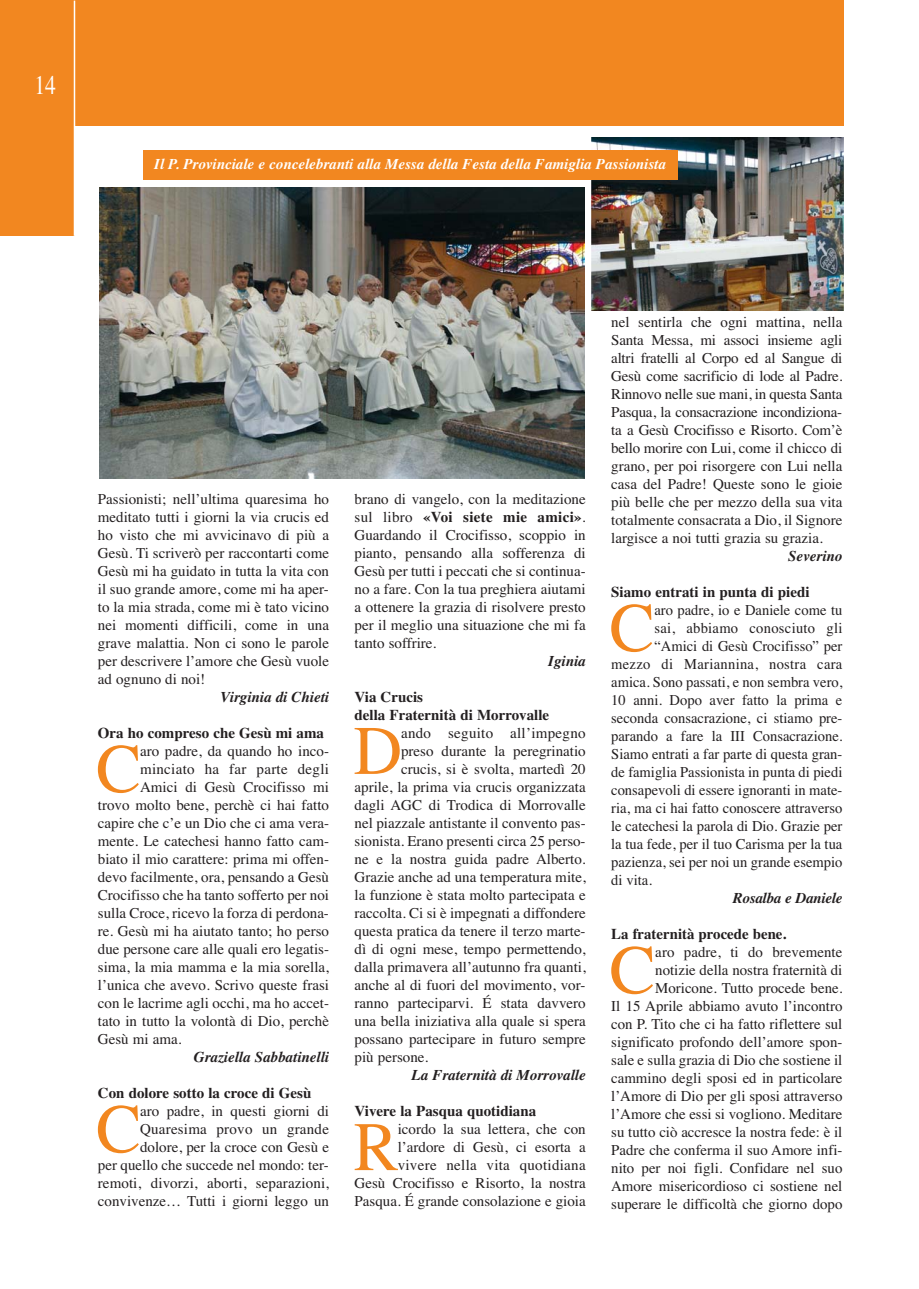
<style>
.page{position:relative;width:919px;height:1289px;background:#fff}
.page>*{position:absolute;margin:0;border:0;box-sizing:border-box;transform-origin:0 0}
.t1{font:69.3px "Times";color:#f28720}
.t2{font:27px "Times";color:#fff;scale:.8 1}
.t3{font:15px/18px "Times";color:#231f20;text-align:justify}
.t4{font:700 15px/18px "Times";color:#231f20}
.t5{font:15px "Times";letter-spacing:.02em;color:#231f20}
.t6{font:italic 700 15px "Times";color:#231f20}
.t7{font:italic 700 15px "Times";color:#fff}
.s1{font-weight:700}
</style>
<div class="page">
<div style="left:0;top:0;width:74px;height:236px;background:#f28720"></div>
<div style="left:74px;top:0;width:770px;height:126px;background:#f28720"></div>
<hr style="left:74px;top:1px;width:1px;height:235px;background:#fff">
<div style="left:98px;top:187px;width:486px;height:298px;background:linear-gradient(to right,#fff,#fff)"></div>
<img style="left:99px;top:187px;width:485px;height:291px">
<img style="left:592px;top:137px;width:250px;height:173px">
<div style="left:588px;top:126px;width:258px;height:188px;border:3px solid #fff"></div>
<div style="left:143px;top:151px;width:534px;height:29px;background:#f28720"></div>
<h2 class="t2" style="left:34px;top:75px;width:28px">14</h2>
<p class="t7" style="left:154px;top:159px;width:513px">Il P. Provinciale e concelebranti alla Messa della Festa della Famiglia Passionista</p>
<p class="t3" style="left:98px;top:491px;width:233px">Passionisti; nell’ultima quaresima ho meditato tutti i giorni la via crucis ed ho visto che mi avvicinavo di più a Gesù. Ti scriverò per raccontarti come Gesù mi ha guidato in tutta la vita con il suo grande amore, come mi ha aper&shy;to la mia strada, come mi è tato vicino nei momenti difficili, come in una grave malattia. Non ci sono le parole per descrivere l’amore che Gesù vuole ad ognuno di noi!</p>
<p class="t6" style="left:221px;top:691px;width:110px">Virginia di Chieti</p>
<p class="t4" style="left:98px;top:725px;width:228px">Ora ho compreso che Gesù mi ama</p>
<h1 class="t1" style="left:96px;top:743px;width:46px">C</h1>
<p class="t3" style="left:140px;top:743px;width:190px">aro padre, da quando ho inco-</p>
<p class="t5" style="left:140px;top:763px;width:190px">minciato ha far parte degli</p>
<p class="t3" style="left:140px;top:779px;width:190px">Amici di Gesù Crocifisso mi</p>
<p class="t3" style="left:98px;top:797px;width:233px">trovo molto bene, perchè ci hai fatto</p>
<p class="t3" style="left:98px;top:815px;width:233px">capire che c’e un Dio che ci ama vera-</p>
<p class="t3" style="left:98px;top:833px;width:233px">mente. Le catechesi hanno fatto cam-</p>
<p class="t3" style="left:98px;top:851px;width:233px">biato il mio carattere: prima mi offen-</p>
<p class="t3" style="left:98px;top:869px;width:233px">devo facilmente, ora, pensando a Gesù</p>
<p class="t3" style="left:98px;top:887px;width:233px">Crocifisso che ha tanto sofferto per noi</p>
<p class="t3" style="left:98px;top:905px;width:232px">sulla Croce, ricevo la forza di perdona-</p>
<p class="t3" style="left:98px;top:923px;width:233px">re. Gesù mi ha aiutato tanto; ho perso</p>
<p class="t3" style="left:98px;top:941px;width:233px">due persone care alle quali ero legatis-</p>
<p class="t3" style="left:98px;top:959px;width:233px">sima, la mia mamma e la mia sorella,</p>
<p class="t3" style="left:98px;top:977px;width:233px">l’unica che avevo. Scrivo queste frasi</p>
<p class="t3" style="left:98px;top:995px;width:233px">con le lacrime agli occhi, ma ho accet-</p>
<p class="t3" style="left:98px;top:1013px;width:233px">tato in tutto la volontà di Dio, perchè</p>
<p class="t3" style="left:98px;top:1031px;width:85px">Gesù mi ama.</p>
<p class="t6" style="left:194px;top:1051px;width:136px">Graziella Sabbatinelli</p>
<p class="t4" style="left:98px;top:1085px;width:215px">Con dolore sotto la croce di Gesù</p>
<h1 class="t1" style="left:96px;top:1103px;width:46px">C</h1>
<p class="t3" style="left:98px;top:1103px;width:233px;text-align:right">aro padre, in questi giorni di Quaresima provo un grande dolore, per la croce con Gesù e<br>per quello che succede nel mondo: ter&shy;remoti, divorzi, aborti, separazioni, convivenze… Tutti i giorni leggo un</p>
<p class="t3" style="left:354px;top:491px;width:233px">brano di vangelo, con la meditazione sul libro <span class="s1">«Voi siete mie amici»</span>.<br>Guardando il Crocifisso, scoppio in pianto, pensando alla sofferenza di Gesù per tutti i peccati che si continua&shy;no a fare. Con la tua preghiera aiutami a ottenere la grazia di risolvere presto per il meglio una situazione che mi fa tanto soffrire.</p>
<p class="t6" style="left:548px;top:655px;width:39px">Iginia</p>
<p class="t4" style="left:354px;top:689px;width:196px">Via Crucis<br>della Fraternità di Morrovalle</p>
<h1 class="t1" style="left:353px;top:725px;width:50px">D</h1>
<p class="t5" style="left:401px;top:727px;width:186px">ando seguito all’impegno</p>
<p class="t3" style="left:401px;top:743px;width:186px">preso durante la peregrinatio</p>
<p class="t3" style="left:401px;top:761px;width:186px">crucis, si è svolta, martedì 20</p>
<p class="t3" style="left:354px;top:779px;width:233px">aprile, la prima via crucis organizzata</p>
<p class="t3" style="left:354px;top:797px;width:233px">dagli AGC di Trodica di Morrovalle</p>
<p class="t3" style="left:354px;top:815px;width:233px">nel piazzale antistante il convento pas-</p>
<p class="t3" style="left:354px;top:833px;width:232px">sionista. Erano presenti circa 25 perso-</p>
<p class="t3" style="left:354px;top:851px;width:233px">ne e la nostra guida padre Alberto.</p>
<p class="t3" style="left:354px;top:869px;width:233px">Grazie anche ad una temperatura mite,</p>
<p class="t3" style="left:354px;top:887px;width:233px">la funzione è stata molto partecipata e</p>
<p class="t3" style="left:354px;top:905px;width:233px">raccolta. Ci si è impegnati a diffondere</p>
<p class="t3" style="left:354px;top:923px;width:232px">questa pratica da tenere il terzo marte-</p>
<p class="t3" style="left:354px;top:941px;width:233px">dì di ogni mese, tempo permettendo,</p>
<p class="t3" style="left:354px;top:959px;width:233px">dalla primavera all’autunno fra quanti,</p>
<p class="t3" style="left:354px;top:977px;width:232px">anche al di fuori del movimento, vor-</p>
<p class="t3" style="left:354px;top:995px;width:233px">ranno parteciparvi. É stata davvero</p>
<p class="t3" style="left:354px;top:1013px;width:233px">una bella iniziativa alla quale si spera</p>
<p class="t3" style="left:354px;top:1031px;width:233px">possano partecipare in futuro sempre</p>
<p class="t3" style="left:354px;top:1049px;width:75px">più persone.</p>
<p class="t6" style="left:411px;top:1069px;width:176px">La Fraternità di Morrovalle</p>
<p class="t4" style="left:354px;top:1103px;width:183px">Vivere la Pasqua quotidiana</p>
<h1 class="t1" style="left:354px;top:1121px;width:46px">R</h1>
<p class="t3" style="left:354px;top:1121px;width:233px;text-align:right">icordo la sua lettera, che con l’ardore di Gesù, ci esorta a<br>vivere nella vita quotidiana<br>Gesù Crocifisso e Risorto, la nostra<br>Pasqua. É grande consolazione e gioia</p>
<p class="t3" style="left:611px;top:314px;width:233px">nel sentirla che ogni mattina, nella Santa Messa, mi associ insieme agli altri fratelli al Corpo ed al Sangue di Gesù come sacrificio di lode al Padre.<br>Rinnovo nelle sue mani, in questa Santa Pasqua, la consacrazione incondiziona&shy;ta a Gesù Crocifisso e Risorto. Com’è bello morire con Lui, come il chicco di grano, per poi risorgere con Lui nella casa del Padre! Queste sono le gioie più belle che per mezzo della sua vita totalmente consacrata a Dio, il Signore largisce a noi tutti grazia su grazia.</p>
<p class="t6" style="left:788px;top:550px;width:56px">Severino</p>
<p class="t4" style="left:611px;top:584px;width:200px">Siamo entrati in punta di piedi</p>
<h1 class="t1" style="left:609px;top:602px;width:46px">C</h1>
<p class="t3" style="left:654px;top:602px;width:189px">aro padre, io e Daniele come tu</p>
<p class="t5" style="left:654px;top:622px;width:189px">sai, abbiamo conosciuto gli</p>
<p class="t3" style="left:654px;top:638px;width:189px">“Amici di Gesù Crocifisso” per</p>
<p class="t5" style="left:611px;top:658px;width:233px">mezzo di Mariannina, nostra cara</p>
<p class="t3" style="left:611px;top:674px;width:233px">amica. Sono passati, e non sembra vero,</p>
<p class="t3" style="left:611px;top:692px;width:233px">10 anni. Dopo aver fatto la prima e</p>
<p class="t3" style="left:611px;top:710px;width:233px">seconda consacrazione, ci stiamo pre-</p>
<p class="t3" style="left:611px;top:728px;width:233px">parando a fare la III Consacrazione.</p>
<p class="t3" style="left:611px;top:746px;width:233px">Siamo entrati a far parte di questa gran-</p>
<p class="t3" style="left:611px;top:764px;width:233px">de famiglia Passionista in punta di piedi</p>
<p class="t3" style="left:611px;top:782px;width:233px">consapevoli di essere ignoranti in mate-</p>
<p class="t3" style="left:611px;top:800px;width:233px">ria, ma ci hai fatto conoscere attraverso</p>
<p class="t3" style="left:611px;top:818px;width:233px">le catechesi la parola di Dio. Grazie per</p>
<p class="t3" style="left:611px;top:836px;width:233px">la tua fede, per il tuo Carisma per la tua</p>
<p class="t3" style="left:611px;top:854px;width:233px">pazienza, sei per noi un grande esempio</p>
<p class="t3" style="left:611px;top:872px;width:42px">di vita.</p>
<p class="t6" style="left:732px;top:892px;width:111px">Rosalba e Daniele</p>
<p class="t4" style="left:611px;top:926px;width:176px">La fraternità procede bene.</p>
<h1 class="t1" style="left:609px;top:944px;width:47px">C</h1>
<p class="t3" style="left:611px;top:944px;width:233px;text-align:right">aro padre, ti do brevemente notizie della nostra fraternità di Moricone. Tutto procede bene.<br>Il 15 Aprile abbiamo avuto l’incontro con P. Tito che ci ha fatto riflettere sul significato profondo dell’amore spon&shy;sale e sulla grazia di Dio che sostiene il cammino degli sposi ed in particolare l’Amore di Dio per gli sposi attraverso l’Amore che essi si vogliono. Meditare su tutto ciò accresce la nostra fede: è il Padre che conferma il suo Amore infi&shy;nito per noi figli. Confidare nel suo Amore misericordioso ci sostiene nel superare le difficoltà che giorno dopo</p>
</div>
